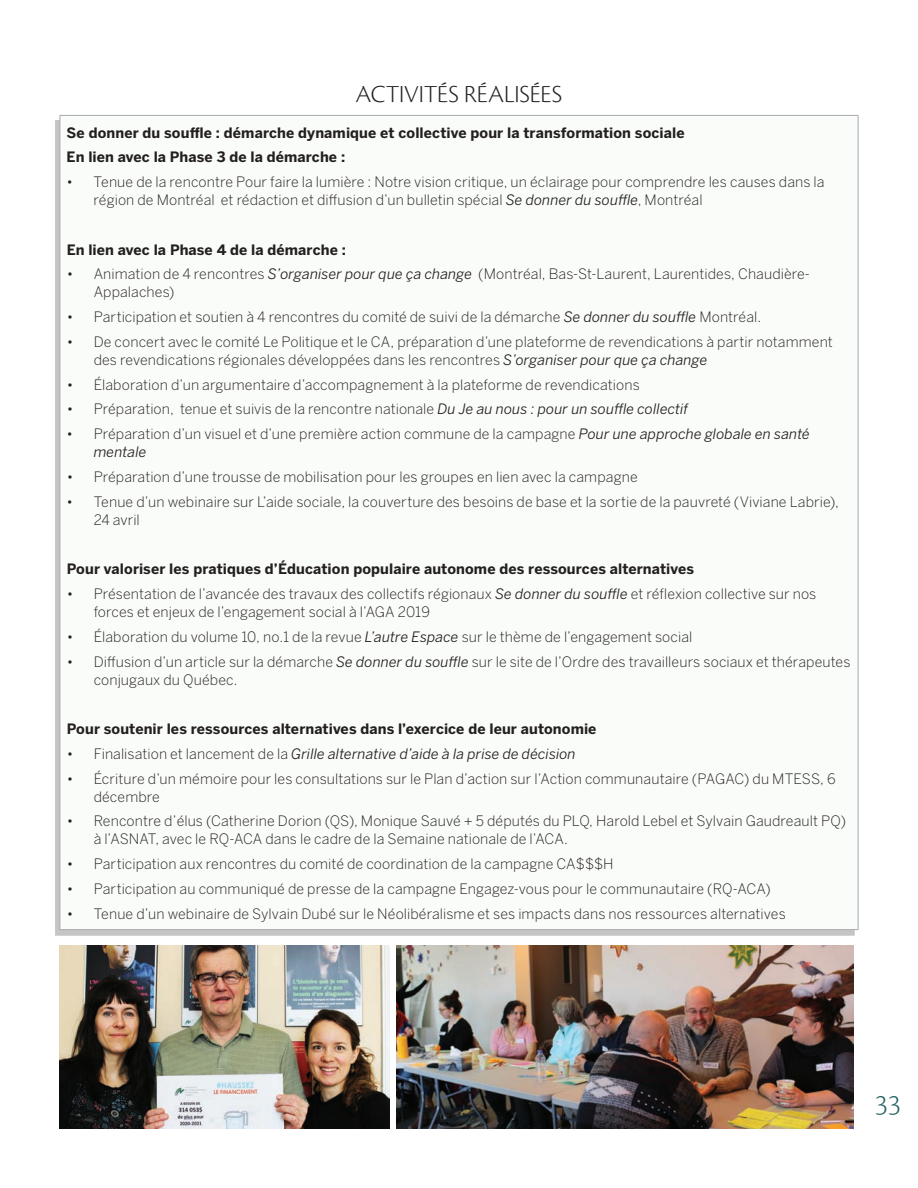
<style>
.page{position:relative;width:918px;height:1188px;background:#fff}
.page>*{position:absolute;margin:0;border:0;box-sizing:border-box;transform-origin:0 0}
.t1{font:30px "Cronos Pro Lt Subh";color:#296565}
.t2{font:25.5px "Cronos Pro Lt Subh";letter-spacing:.005em;color:#231f20}
.t3{font:300 14.25px/18px "Benton Sans";letter-spacing:.005em;color:#231f20}
.t4{font:700 14.25px/24.8px "Benton Sans";letter-spacing:.005em;color:#231f20}
.t5{font:italic 14.25px "Benton Sans";color:#231f20}
.s1{font-weight:400;font-style:italic}
.s2{font-weight:300;font-style:normal}
</style>
<div class="page">
<div style="left:60px;top:115px;width:798px;height:815px;background:#f9fcf8"></div>
<hr style="left:60px;top:115px;width:798px;height:1px;background:#a8a9ad">
<hr style="left:60px;top:116px;width:1px;height:813px;background:#a8a9ad">
<hr style="left:60px;top:929px;width:798px;height:1px;background:#a8a9ad">
<hr style="left:858px;top:116px;width:1px;height:813px;background:#a8a9ad">
<img style="left:60px;top:945px;width:330px;height:183px">
<img style="left:397px;top:945px;width:457px;height:183px">
<h2 class="t2" style="left:356px;top:80px;width:208px">ACTIVITÉS RÉALISÉES</h2>
<p class="t4" style="left:67px;top:120px;width:619px">Se donner du souffle : démarche dynamique et collective pour la transformation sociale<br>En lien avec la Phase 3 de la démarche :</p>
<p class="t3" style="left:94px;top:173px;width:732px;text-indent:-27px">• Tenue de la rencontre Pour faire la lumière : Notre vision critique, un éclairage pour comprendre les causes dans la région de Montréal et rédaction et diffusion d’un bulletin spécial <span class="s1">Se donner du souffle</span>, Montréal</p>
<p class="t4" style="left:67px;top:237px;width:281px">En lien avec la Phase 4 de la démarche :</p>
<p class="t3" style="left:94px;top:265px;width:718px;text-indent:-27px">• Animation de 4 rencontres <span class="s1">S’organiser pour que ça change</span> (Montréal, Bas-St-Laurent, Laurentides, Chaudière-<br>Appalaches)</p>
<p class="t3" style="left:67px;top:308px;width:696px">• Participation et soutien à 4 rencontres du comité de suivi de la démarche <span class="s1">Se donner du souffle</span> Montréal.</p>
<p class="t3" style="left:94px;top:333px;width:741px;text-indent:-27px">• De concert avec le comité Le Politique et le CA, préparation d’une plateforme de revendications à partir notamment des revendications régionales développées dans les rencontres <span class="s1">S’organiser pour que ça change</span></p>
<p class="t3" style="left:67px;top:375px;width:575px">• Élaboration d’un argumentaire d’accompagnement à la plateforme de revendications</p>
<p class="t3" style="left:67px;top:400px;width:623px">• Préparation, tenue et suivis de la rencontre nationale <span class="s1">Du Je au nous : pour un souffle collectif</span></p>
<p class="t3" style="left:94px;top:425px;width:718px;text-indent:-27px">• Préparation d’un visuel et d’une première action commune de la campagne <span class="s1">Pour une approche globale en santé mentale</span></p>
<p class="t3" style="left:67px;top:468px;width:573px">• Préparation d’une trousse de mobilisation pour les groupes en lien avec la campagne</p>
<p class="t3" style="left:94px;top:492px;width:747px;text-indent:-27px">• Tenue d’un webinaire sur L’aide sociale, la couverture des besoins de base et la sortie de la pauvreté (Viviane Labrie),<br>24 avril</p>
<p class="t4" style="left:67px;top:556px;width:629px">Pour valoriser les pratiques d’Éducation populaire autonome des ressources alternatives</p>
<p class="t3" style="left:94px;top:585px;width:724px;text-indent:-27px">• Présentation de l’avancée des travaux des collectifs régionaux <span class="s1">Se donner du souffle</span> et réflexion collective sur nos forces et enjeux de l’engagement social à l’AGA 2019</p>
<p class="t3" style="left:67px;top:627px;width:627px">• Élaboration du volume 10, no.1 de la revue <span class="s1">L’autre Espace</span> sur le thème de l’engagement social</p>
<p class="t3" style="left:94px;top:652px;width:758px;text-indent:-27px">• Diffusion d’un article sur la démarche <span class="s1">Se donner du souffle</span> sur le site de l’Ordre des travailleurs sociaux et thérapeutes conjugaux du Québec.</p>
<p class="t4" style="left:67px;top:716px;width:531px">Pour soutenir les ressources alternatives dans l’exercice de leur autonomie</p>
<p class="t5" style="left:67px;top:745px;width:511px"><span class="s2">• Finalisation et lancement de la</span> Grille alternative d’aide à la prise de décision</p>
<p class="t3" style="left:94px;top:769px;width:744px;text-indent:-27px">• Écriture d’un mémoire pour les consultations sur le Plan d’action sur l’Action communautaire (PAGAC) du MTESS, 6 décembre</p>
<p class="t3" style="left:94px;top:812px;width:754px;text-indent:-27px">• Rencontre d’élus (Catherine Dorion (QS), Monique Sauvé + 5 députés du PLQ, Harold Lebel et Sylvain Gaudreault PQ) à l’ASNAT, avec le RQ-ACA dans le cadre de la Semaine nationale de l’ACA.</p>
<p class="t3" style="left:67px;top:855px;width:548px">• Participation aux rencontres du comité de coordination de la campagne CA$$$H</p>
<p class="t3" style="left:67px;top:879px;width:706px">• Participation au communiqué de presse de la campagne Engagez-vous pour le communautaire (RQ-ACA)</p>
<p class="t3" style="left:67px;top:904px;width:721px">• Tenue d’un webinaire de Sylvain Dubé sur le Néolibéralisme et ses impacts dans nos ressources alternatives</p>
<h1 class="t1" style="left:875px;top:1087px;width:28px">33</h1>
</div>
